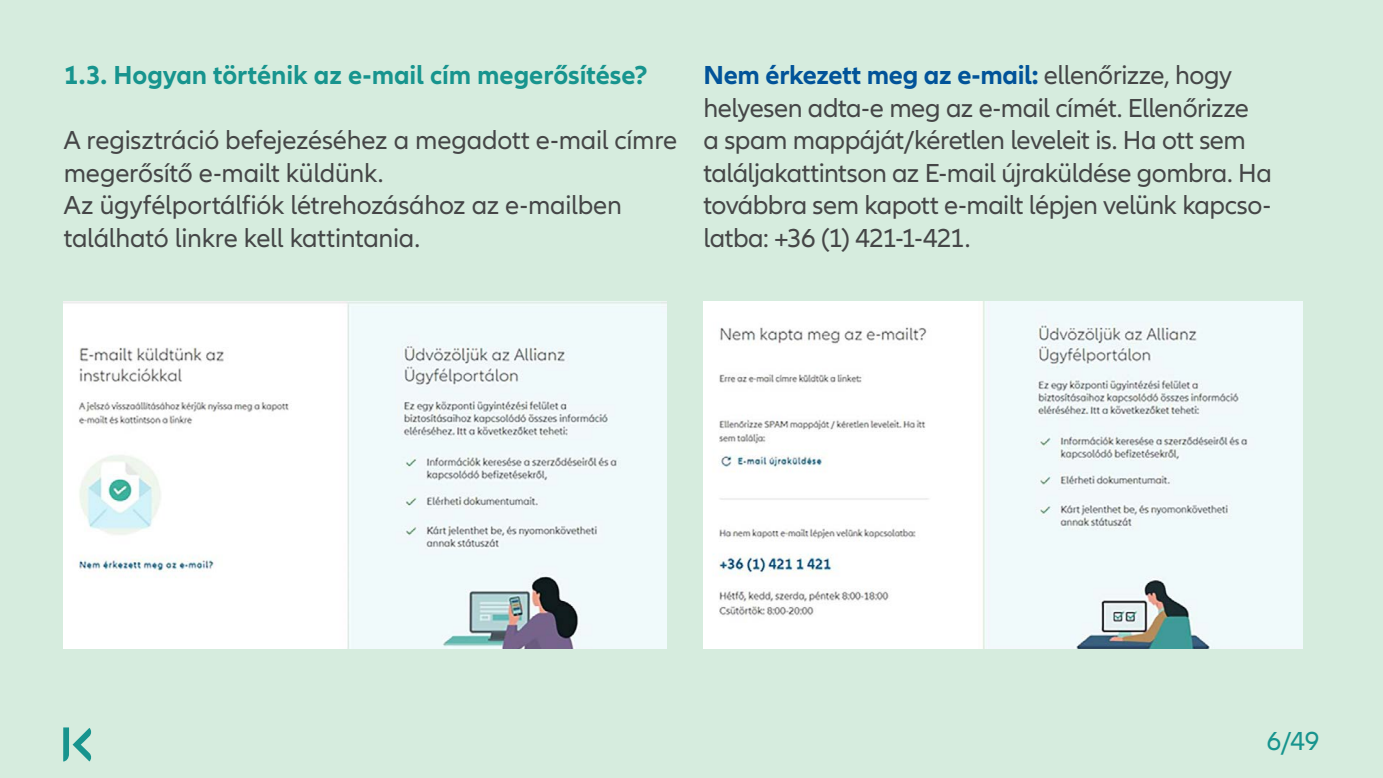
<style>
.page{position:relative;width:1383px;height:778px;background:#fff}
.page>*{position:absolute;margin:0;border:0;box-sizing:border-box;transform-origin:0 0}
.t1{font:27px/32.4px "Allianz Neo";letter-spacing:-.015em;color:#454647}
.t2{font:700 27px "Allianz Neo";letter-spacing:-.005em;color:#17948e}
.t3{font:27px "Allianz Neo";color:#17948e}
.s1{font-weight:700;color:#015399}
</style>
<div class="page">
<div style="left:0;top:0;width:1382px;height:778px;background:#d6ecde"></div>
<svg style="left:63px;top:727px;width:29px;height:34px"></svg>
<img style="left:64px;top:301px;width:602px;height:347px">
<img style="left:703px;top:301px;width:599px;height:347px">
<p class="t2" style="left:64px;top:60px;width:585px">1.3. Hogyan történik az e-mail cím megerősítése?</p>
<p class="t1" style="left:64px;top:125px;width:615px">A regisztráció befejezéséhez a megadott e-mail címre megerősítő e-mailt küldünk.<br>Az ügyfélportálfiók létrehozásához az e-mailben található linkre kell kattintania.</p>
<p class="t1" style="left:703px;top:60px;width:570px"><span class="s1">Nem érkezett meg az e-mail:</span> ellenőrizze, hogy helyesen adta-e meg az e-mail címét. Ellenőrizze<br>a spam mappáját/kéretlen leveleit is. Ha ott sem találjakattintson az E-mail újraküldése gombra. Ha továbbra sem kapott e-mailt lépjen velünk kapcso&shy;latba: +36 (1) 421-1-421.</p>
<p class="t3" style="left:1266px;top:725px;width:54px">6/49</p>
</div>
